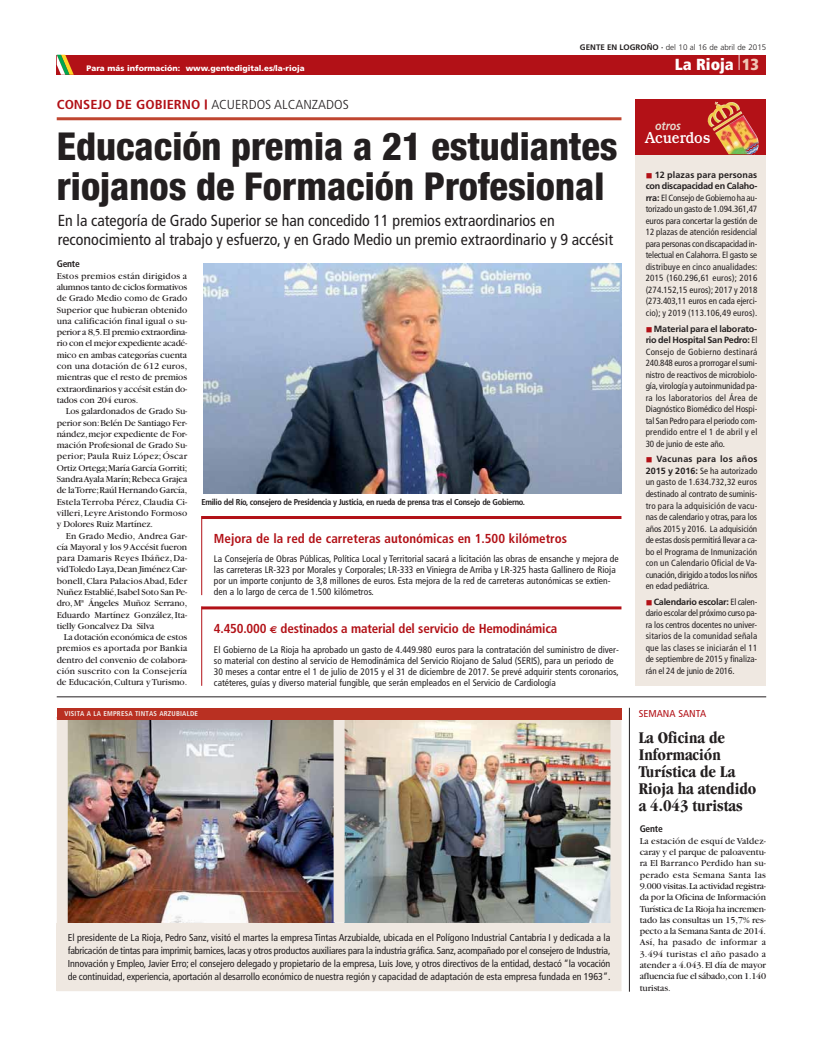
<style>
.page{position:relative;width:823px;height:1049px;background:#fff}
.page>*{position:absolute;margin:0;border:0;box-sizing:border-box;transform-origin:0 0}
.t1{font:800 condensed 38.5px/40px "Helvetica Neue";color:#231f20}
.t2{font:700 condensed 17px/17px "Garamond";color:#231f20}
.t3{font:condensed 16px/19px "Frutiger";color:#231f20}
.t4{font:900 condensed 16px "Frutiger";color:#fff}
.t5{font:500 16px "Bookman Std";letter-spacing:-.005em;color:#fff;scale:.87 1}
.t6{font:700 condensed 13px "Frutiger";letter-spacing:-.015em;color:#b21117}
.t7{font:300 condensed 13px "Frutiger";color:#231f20;scale:1.1 1}
.t8{font:italic 700 12.1px "Frutiger";color:#e6dacf;scale:.87 1}
.t9{font:condensed 10px/13px "Frutiger";color:#231f20;text-align:justify}
.t10{font:condensed 10px "Frutiger";color:#b21117;scale:1.07 1}
.t11{font:9.5px/11.3px "Garamond";letter-spacing:-.005em;color:#231f20;text-align:justify}
.t12{font:condensed 9.5px/11px "Frutiger";color:#231f20}
.t13{font:700 condensed 9.5px "Frutiger";letter-spacing:-.02em;color:#231f20}
.t14{font:condensed 9px/11.5px "Frutiger";letter-spacing:-.005em;color:#231f20;text-align:justify}
.t15{font:700 condensed 8.5px "Frutiger";letter-spacing:-.035em;color:#231f20}
.t16{font:900 8px "Frutiger";color:#fff}
.t17{font:300 8px "Frutiger";color:#231f20}
.t18{font:700 condensed 7px "Frutiger";letter-spacing:.025em;color:#f2ece9}
.s1{font-weight:700}
.s2{color:#efc6b6}
.s3{font-weight:700;color:#b21117}
.s4{font-family:"Euro Sans";font-stretch:normal;font-size:10px}
.s5{font-weight:700;font-stretch:normal}
</style>
<div class="page">
<div style="left:635px;top:109px;width:130px;height:576px;background:#efe8e1"></div>
<div style="left:635px;top:99px;width:130px;height:55px;background:#b31117"></div>
<hr style="left:201px;top:516px;width:1px;height:79px;background:#b21117">
<hr style="left:201px;top:516px;width:420px;height:3px;background:#b21117">
<hr style="left:57px;top:696px;width:708px;height:1px;background:#231f20">
<img style="left:68px;top:719px;width:265px;height:204px">
<img style="left:344px;top:719px;width:266px;height:204px">
<div style="left:57px;top:923px;width:558px;height:68px;background:#efe8e1"></div>
<div style="left:57px;top:717px;width:11px;height:274px;background:#efe8e1"></div>
<div style="left:333px;top:717px;width:11px;height:206px;background:#efe8e1"></div>
<div style="left:610px;top:717px;width:11px;height:274px;background:#efe8e1"></div>
<div style="left:57px;top:708px;width:564px;height:11px;background:#b93022"></div>
<hr style="left:201px;top:606px;width:1px;height:80px;background:#b21117">
<hr style="left:201px;top:606px;width:420px;height:3px;background:#b21117">
<img style="left:707px;top:102px;width:51px;height:52px">
<hr style="left:57px;top:117px;width:564px;height:3px;background:#bf4630">
<div style="left:57px;top:55px;width:708px;height:20px;background:#b21117"></div>
<svg style="left:57px;top:55px;width:17px;height:20px"></svg>
<img style="left:203px;top:264px;width:418px;height:229px">
<hr style="left:628px;top:708px;width:1px;height:284px;background:#231f20">
<p class="t17" style="left:579px;top:44px;width:188px"><span class="s1">GENTE EN LOGROÑO ·</span> del 10 al 16 de abril de 2015</p>
<p class="t16" style="left:87px;top:65px;width:219px">Para más información: www.gentedigital.es/la-rioja</p>
<h3 class="t4" style="left:674px;top:58px;width:86px">La Rioja <sup>|</sup><span class="s2">13</span></h3>
<h3 class="t7" style="left:57px;top:99px;width:267px"><span class="s3">CONSEJO DE GOBIERNO</span> <sup>|</sup> ACUERDOS ALCANZADOS</h3>
<h1 class="t1" style="left:57px;top:130px;width:562px">Educación premia a 21 estudiantes riojanos de Formación Profesional</h1>
<h3 class="t3" style="left:58px;top:212px;width:556px">En la categoría de Grado Superior se han concedido 11 premios extraordinarios en reconocimiento al trabajo y esfuerzo, y en Grado Medio un premio extraordinario y 9 accésit</h3>
<p class="t13" style="left:57px;top:260px;width:25px">Gente</p>
<p class="t11" style="left:57px;top:271px;width:132px">Estos premios están dirigidos a alumnos tanto de ciclos formativos de Grado Medio como de Grado Superior que hubieran obtenido una calificación final igual o su&shy;perior a 8,5.El premio extraordina&shy;rio con el mejor expediente acadé&shy;mico en ambas categorías cuenta con una dotación de 612 euros, mientras que el resto de premios extraordinarios y accésit están do&shy;tados con 204 euros.</p>
<p class="t11" style="left:57px;top:406px;width:132px;text-indent:9px">Los galardonados de Grado Su&shy;perior son:Belén De Santiago Fer&shy;nández,mejor expediente de For&shy;mación Profesional de Grado Su&shy;perior; Paula Ruiz López; Óscar Ortiz Ortega;María García Gorriti; Sandra Ayala Marín;Rebeca Grajea de la Torre;Raúl Hernando García, Estela Terroba Pérez,Claudia Ci&shy;villeri,Leyre Aristondo Formoso y Dolores Ruiz Martínez.</p>
<p class="t11" style="left:57px;top:531px;width:132px;text-indent:9px">En Grado Medio, Andrea Gar&shy;cía Mayoral y los 9 Accésit fueron para Damaris Reyes Ibáñez, Da&shy;vid Toledo Laya,Dean Jiménez Car&shy;bonell,Clara Palacios Abad,Eder Nuñez Establié,Isabel Soto San Pe&shy;dro,Mª Ángeles Muñoz Serrano, Eduardo Martínez González,Ita&shy;tielly Goncalvez Da Silva</p>
<p class="t11" style="left:57px;top:632px;width:132px;text-indent:7px">La dotación económica de estos premios es aportada por Bankia dentro del convenio de colabora&shy;ción suscrito con la Consejería de Educación,Cultura y Turismo.</p>
<p class="t15" style="left:201px;top:498px;width:325px">Emilio del Río, consejero de Presidencia y Justicia, en rueda de prensa tras el Consejo de Gobierno.</p>
<h3 class="t6" style="left:214px;top:533px;width:354px">Mejora de la red de carreteras autonómicas en 1.500 kilómetros</h3>
<p class="t12" style="left:214px;top:554px;width:406px">La Consejería de Obras Públicas, Política Local y Territorial sacará a licitación las obras de ensanche y mejora de las carreteras LR-323 por Morales y Corporales; LR-333 en Viniegra de Arriba y LR-325 hasta Gallinero de Rioja por un importe conjunto de 3,8 millones de euros. Esta mejora de la red de carreteras autonómicas se extien&shy;den a lo largo de cerca de 1.500 kilómetros.</p>
<h3 class="t6" style="left:214px;top:623px;width:344px">4.450.000 <span class="s4">€</span> destinados a material del servicio de Hemodinámica</h3>
<p class="t12" style="left:214px;top:645px;width:406px">El Gobierno de La Rioja ha aprobado un gasto de 4.449.980 euros para la contratación del suministro de diver&shy;so material con destino al servicio de Hemodinámica del Servicio Riojano de Salud (SERIS), para un periodo de 30 meses a contar entre el 1 de julio de 2015 y el 31 de diciembre de 2017. Se prevé adquirir stents coronarios, catéteres, guías y diverso material fungible, que serán empleados en el Servicio de Cardiología</p>
<p class="t18" style="left:65px;top:711px;width:135px">VISITA A LA EMPRESA TINTAS ARZUBIALDE</p>
<p class="t9" style="left:68px;top:932px;width:544px">El presidente de La Rioja, Pedro Sanz, visitó el martes la empresa Tintas Arzubialde, ubicada en el Polígono Industrial Cantabria I y dedicada a la fabricación de tintas para imprimir, barnices, lacas y otros productos auxiliares para la industria gráfica. Sanz, acompañado por el consejero de Industria, Innovación y Empleo, Javier Erro; el consejero delegado y propietario de la empresa, Luis Jove, y otros directivos de la entidad, destacó “la vocación de continuidad, experiencia, aportación al desarrollo económico de nuestra región y capacidad de adaptación de esta empresa fundada en 1963”.</p>
<p class="t8" style="left:654px;top:121px;width:31px">otros</p>
<h3 class="t5" style="left:644px;top:128px;width:77px">Acuerdos</h3>
<p class="t14" style="left:645px;top:170px;width:113px;text-indent:9px"><span class="s5">12 plazas para personas con discapacidad en Calaho&shy;rra:</span> El Consejo de Gobierno ha au&shy;torizado un gasto de 1.094.361,47 euros para concertar la gestión de 12 plazas de atención residencial para personas con discapacidad in&shy;telectual en Calahorra. El gasto se distribuye en cinco anualidades:<br>2015 (160.296,61 euros); 2016 (274.152,15 euros); 2017 y 2018 (273.403,11 euros en cada ejerci&shy;cio); y 2019 (113.106,49 euros).</p>
<p class="t14" style="left:645px;top:323px;width:113px;text-indent:8px"><span class="s5">Material para el laborato&shy;rio del Hospital San Pedro:</span> El Consejo de Gobierno destinará 240.848 euros a prorrogar el sumi&shy;nistro de reactivos de microbiolo&shy;gía,virología y autoinmunidad pa&shy;ra los laboratorios del Área de Diagnóstico Biomédico del Hospi&shy;tal San Pedro para el periodo com&shy;prendido entre el 1 de abril y el 30 de junio de este año.</p>
<p class="t14" style="left:645px;top:454px;width:113px;text-indent:11px"><span class="s5">Vacunas para los años 2015 y 2016:</span> Se ha autorizado un gasto de 1.634.732,32 euros destinado al contrato de suminis&shy;tro para la adquisición de vacu&shy;nas de calendario y otras, para los años 2015 y 2016. La adquisición de estas dosis permitirá llevar a ca&shy;bo el Programa de Inmunización con un Calendario Oficial de Va&shy;cunación,dirigido a todos los niños en edad pediátrica.</p>
<p class="t14" style="left:645px;top:597px;width:113px;text-indent:8px"><span class="s5">Calendario escolar:</span> El calen&shy;dario escolar del próximo curso pa&shy;ra los centros docentes no univer&shy;sitarios de la comunidad señala que las clases se iniciarán el 11 de septiembre de 2015 y finaliza&shy;rán el 24 de junio de 2016.</p>
<p class="t10" style="left:638px;top:709px;width:65px">SEMANA SANTA</p>
<h2 class="t2" style="left:638px;top:730px;width:119px">La Oficina de<br>Información<br>Turística de La<br>Rioja ha atendido a 4.043 turistas</h2>
<p class="t13" style="left:639px;top:825px;width:25px">Gente</p>
<p class="t11" style="left:639px;top:836px;width:128px">La estación de esquí de Valdez&shy;caray y el parque de paloaventu&shy;ra El Barranco Perdido han su&shy;perado esta Semana Santa las 9.000 visitas.La actividad registra&shy;da por la Oficina de Información Turística de La Rioja ha incremen&shy;tado las consultas un 15,7% res&shy;pecto a la Semana Santa de 2014.<br>Así, ha pasado de informar a 3.494 turistas el año pasado a atender a 4.043.El día de mayor afluencia fue el sábado,con 1.140 turistas.</p>
</div>
